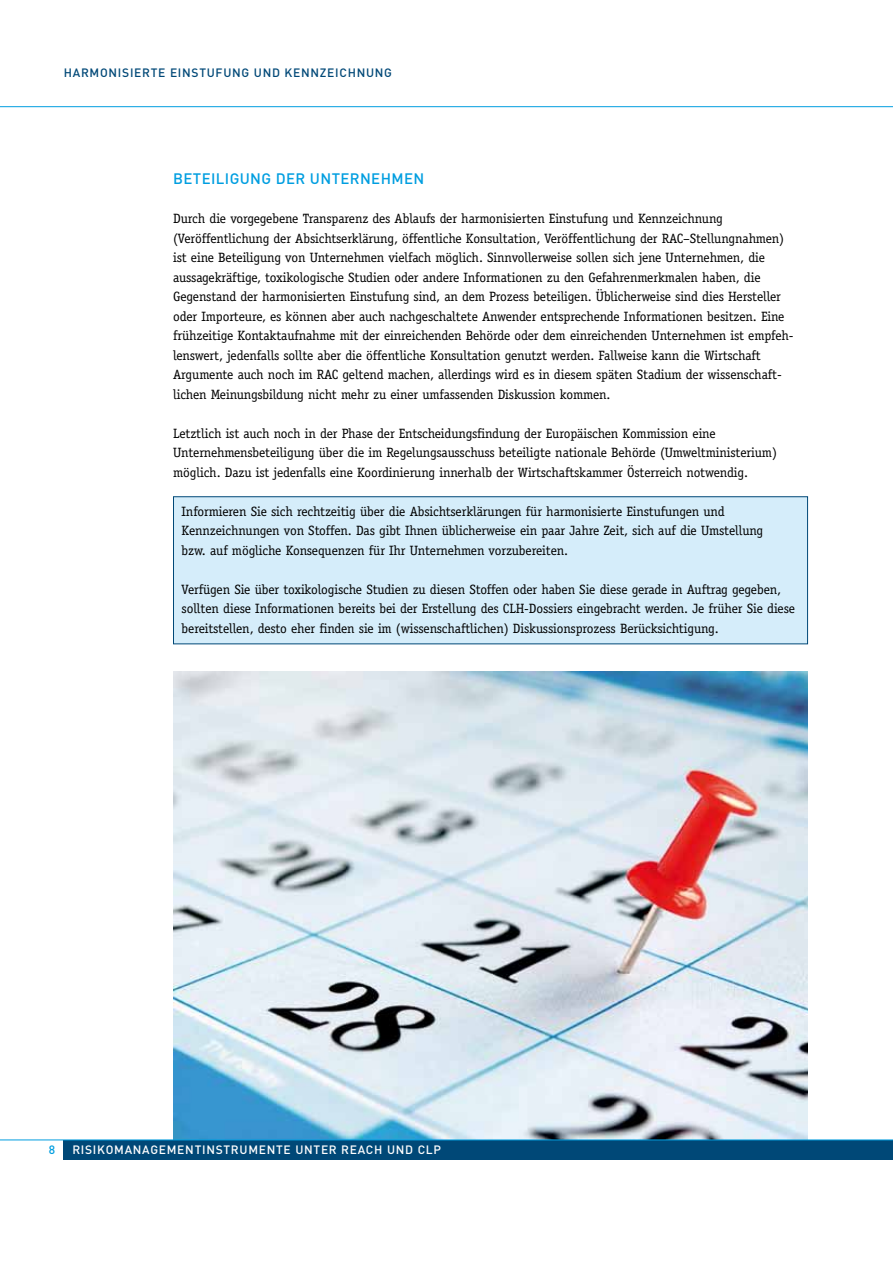
<style>
.page{position:relative;width:893px;height:1263px;background:#fff}
.page>*{position:absolute;margin:0;border:0;box-sizing:border-box;transform-origin:0 0}
.t1{font:500 15px "DIN Pro";letter-spacing:.025em;color:#009ee0}
.t2{font:13.5px/19.5px "Officina Serif";letter-spacing:-.01em;color:#000}
.t3{font:500 12px "DIN Pro";letter-spacing:.06em;color:#fff}
.t4{font:500 12px "DIN Pro";letter-spacing:.06em;color:#004877}
.t5{font:500 12px "DIN Pro";color:#009ee0}
</style>
<div class="page">
<img style="left:173px;top:672px;width:635px;height:467px">
<div style="left:173px;top:496px;width:635px;height:148px;background:#d5edfa;border:1px solid #004877"></div>
<div style="left:64px;top:1140px;width:829px;height:20px;background:#004877"></div>
<hr style="left:0;top:1139px;width:893px;height:1px;background:#009ee0">
<hr style="left:0;top:106px;width:893px;height:1px;background:#009ee0">
<p class="t4" style="left:64px;top:65px;width:330px">HARMONISIERTE EINSTUFUNG UND KENNZEICHNUNG</p>
<p class="t1" style="left:173px;top:169px;width:20px">BETEILIGUNG</p>
<p class="t1" style="left:276px;top:169px;width:56px">DER UNTERNEH</p>
<p class="t1" style="left:391px;top:169px;width:23px">MEN</p>
<p class="t2" style="left:173px;top:209px;width:622px">Durch die vorgegebene Transparenz des Ablaufs der harmonisierten Einstufung und Kennzeichnung (Veröffentlichung der Absichtserklärung, öffentliche Konsultation, Veröffentlichung der RAC–Stellungnahmen) ist eine Beteiligung von Unternehmen vielfach möglich. Sinnvollerweise sollen sich jene Unternehmen, die aussagekräftige, toxikologische Studien oder andere Informationen zu den Gefahrenmerkmalen haben, die Gegenstand der harmonisierten Einstufung sind, an dem Prozess beteiligen. Üblicherweise sind dies Hersteller oder Importeure, es können aber auch nachgeschaltete Anwender entsprechende Informationen besitzen. Eine frühzeitige Kontaktaufnahme mit der einreichenden Behörde oder dem einreichenden Unternehmen ist empfeh&shy;lenswert, jedenfalls sollte aber die öffentliche Konsultation genutzt werden. Fallweise kann die Wirtschaft Argumente auch noch im RAC geltend machen, allerdings wird es in diesem späten Stadium der wissenschaft&shy;lichen Meinungsbildung nicht mehr zu einer umfassenden Diskussion kommen.</p>
<p class="t2" style="left:173px;top:423px;width:605px">Letztlich ist auch noch in der Phase der Entscheidungsfindung der Europäischen Kommission eine<br>Unternehmensbeteiligung über die im Regelungsausschuss beteiligte nationale Behörde (Umweltministerium) möglich. Dazu ist jedenfalls eine Koordinierung innerhalb der Wirtschaftskammer Österreich notwendig.</p>
<p class="t2" style="left:182px;top:501px;width:583px">Informieren Sie sich rechtzeitig über die Absichtserklärungen für harmonisierte Einstufungen und<br>Kennzeichnungen von Stoffen. Das gibt Ihnen üblicherweise ein paar Jahre Zeit, sich auf die Umstellung bzw. auf mögliche Konsequenzen für Ihr Unternehmen vorzubereiten.</p>
<p class="t2" style="left:182px;top:579px;width:615px">Verfügen Sie über toxikologische Studien zu diesen Stoffen oder haben Sie diese gerade in Auftrag gegeben, sollten diese Informationen bereits bei der Erstellung des CLH-Dossiers eingebracht werden. Je früher Sie diese bereitstellen, desto eher finden sie im (wissenschaftlichen) Diskussionsprozess Berücksichtigung.</p>
<p class="t5" style="left:49px;top:1141px;width:8px">8</p>
<p class="t3" style="left:72px;top:1141px;width:114px">RISI KOMANAGEMENTIN</p>
<p class="t3" style="left:216px;top:1141px;width:17px">STRU</p>
<p class="t3" style="left:248px;top:1141px;width:20px">MENTE</p>
<p class="t3" style="left:295px;top:1141px;width:9px">UNTER</p>
<p class="t3" style="left:341px;top:1141px;width:101px">REACH UN D CLP</p>
</div>
